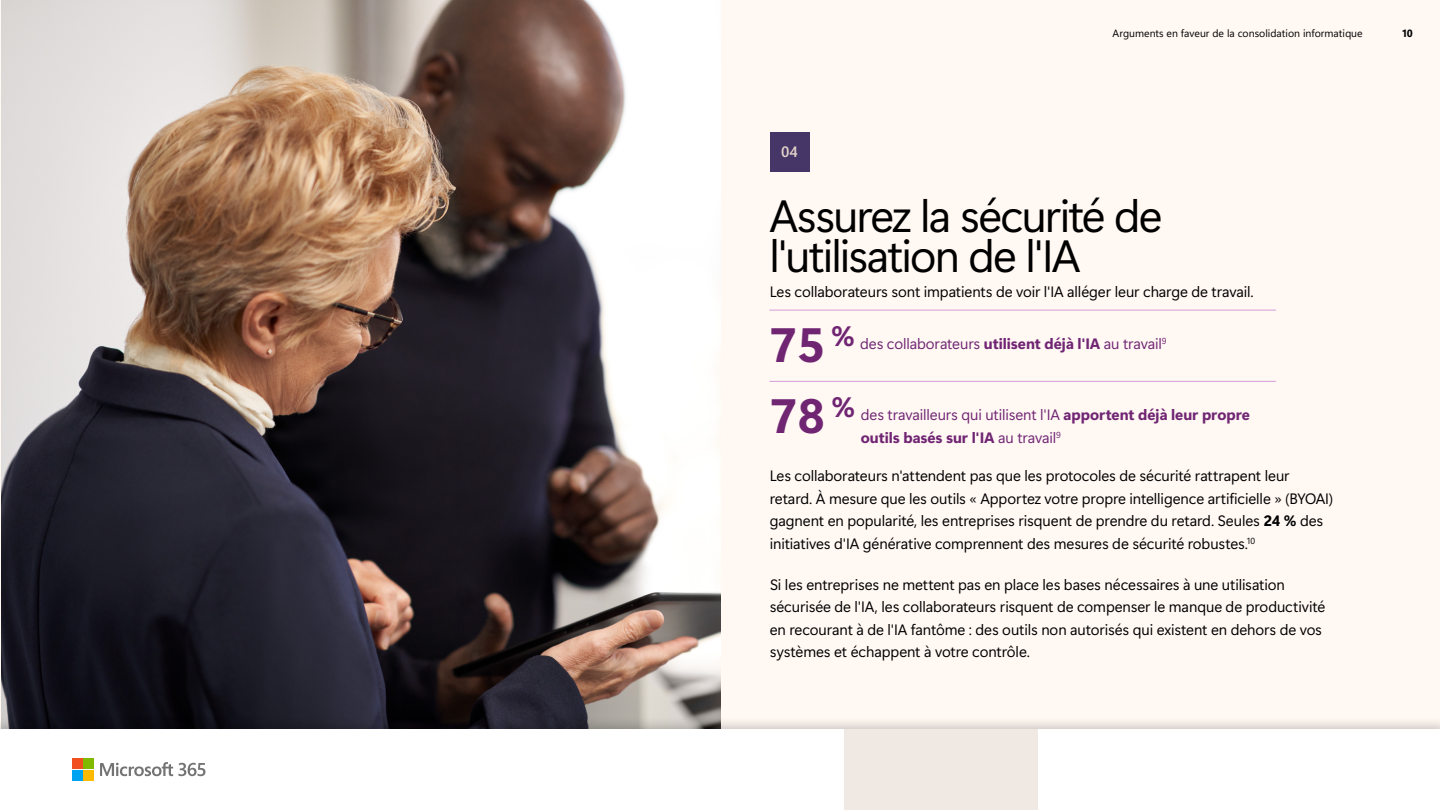
<style>
.page{position:relative;width:1440px;height:810px;background:#fff}
.page>*{position:absolute;margin:0;border:0;box-sizing:border-box;transform-origin:0 0}
.Data_Numeral{font:48px "Segoe Sans 240000 2 bc 0000";color:#702573}
.H3{font:45px/39.8px "Segoe Sans 240000";letter-spacing:-.04em;color:#000}
.t1{font:15px/22.5px "Segoe Sans 240000";letter-spacing:-.005em;color:#000}
.t2{font:15px/22.5px "Segoe Sans 240000 2 bc 0000";letter-spacing:-.005em;color:#702573}
.t3{font:15px "Segoe Sans 240000";letter-spacing:-.005em;color:#702573}
.TOC_-_Chapter{font:15px "Segoe Sans 240000";color:#e1d3c7}
.t4{font:10.5px "Segoe Sans a 8000";color:#000}
.t5{font:10.5px "Segoe Sans a 8000 2 bc 0000";color:#000}
.s1{font-family:"Segoe Sans 240000 2 bc 0000"}
.s2{font-family:"Segoe Sans 240000"}
</style>
<div class="page">
<div style="left:0;top:0;width:1439px;height:810px;background:#fff8f3"></div>
<div style="left:770px;top:132px;width:40px;height:40px;background:#463668"></div>
<hr style="left:770px;top:310px;width:506px;height:1px;background:#d59ed7">
<hr style="left:770px;top:381px;width:506px;height:1px;background:#d59ed7">
<img style="left:1px;top:0;width:719px;height:716px">
<div style="left:0;top:716px;width:1440px;height:94px;background:#000;opacity:.2"></div>
<div style="left:0;top:729px;width:1440px;height:81px;background:#fff"></div>
<svg style="left:100px;top:762px;width:106px;height:14px"></svg>
<div style="left:72px;top:759px;width:10px;height:10px;background:#f24f21"></div>
<div style="left:83px;top:759px;width:11px;height:10px;background:#80ba00"></div>
<div style="left:72px;top:770px;width:10px;height:10px;background:#00a3f0"></div>
<div style="left:83px;top:770px;width:11px;height:10px;background:#ffba00"></div>
<div style="left:844px;top:729px;width:194px;height:81px;background:#f0e9e3"></div>
<p class="TOC_-_Chapter" style="left:781px;top:140px;width:18px">04</p>
<p class="t4" style="left:1113px;top:26px;width:252px">Arguments en faveur de la consolidation informatique</p>
<p class="t5" style="left:1402px;top:25px;width:12px">10</p>
<p class="H3" style="left:770px;top:195px;width:394px">Assurez la sécurité de l'utilisation de l'IA</p>
<p class="t1" style="left:770px;top:280px;width:485px">Les collaborateurs sont impatients de voir l'IA alléger leur charge de travail.</p>
<p class="Data_Numeral" style="left:770px;top:310px;width:87px">75 <sup>%</sup></p>
<p class="t3" style="left:860px;top:333px;width:308px">des collaborateurs <span class="s1">utilisent déjà l'IA</span> au travail<sup>9</sup></p>
<p class="Data_Numeral" style="left:770px;top:381px;width:87px">78 <sup>%</sup></p>
<p class="t2" style="left:861px;top:403px;width:390px"><span class="s2">des travailleurs qui utilisent l'IA</span> apportent déjà leur propre outils basés sur l'IA <span class="s2">au travail</span><sup>9</sup></p>
<p class="t1" style="left:770px;top:464px;width:565px">Les collaborateurs n'attendent pas que les protocoles de sécurité rattrapent leur retard. À mesure que les outils « Apportez votre propre intelligence artificielle » (BYOAI) gagnent en popularité, les entreprises risquent de prendre du retard. Seules <span class="s1">24 %</span> des initiatives d'IA générative comprennent des mesures de sécurité robustes.<sup>10</sup></p>
<p class="t1" style="left:770px;top:573px;width:557px">Si les entreprises ne mettent pas en place les bases nécessaires à une utilisation sécurisée de l'IA, les collaborateurs risquent de compenser le manque de productivité en recourant à de l'IA fantôme : des outils non autorisés qui existent en dehors de vos systèmes et échappent à votre contrôle.</p>
</div>
